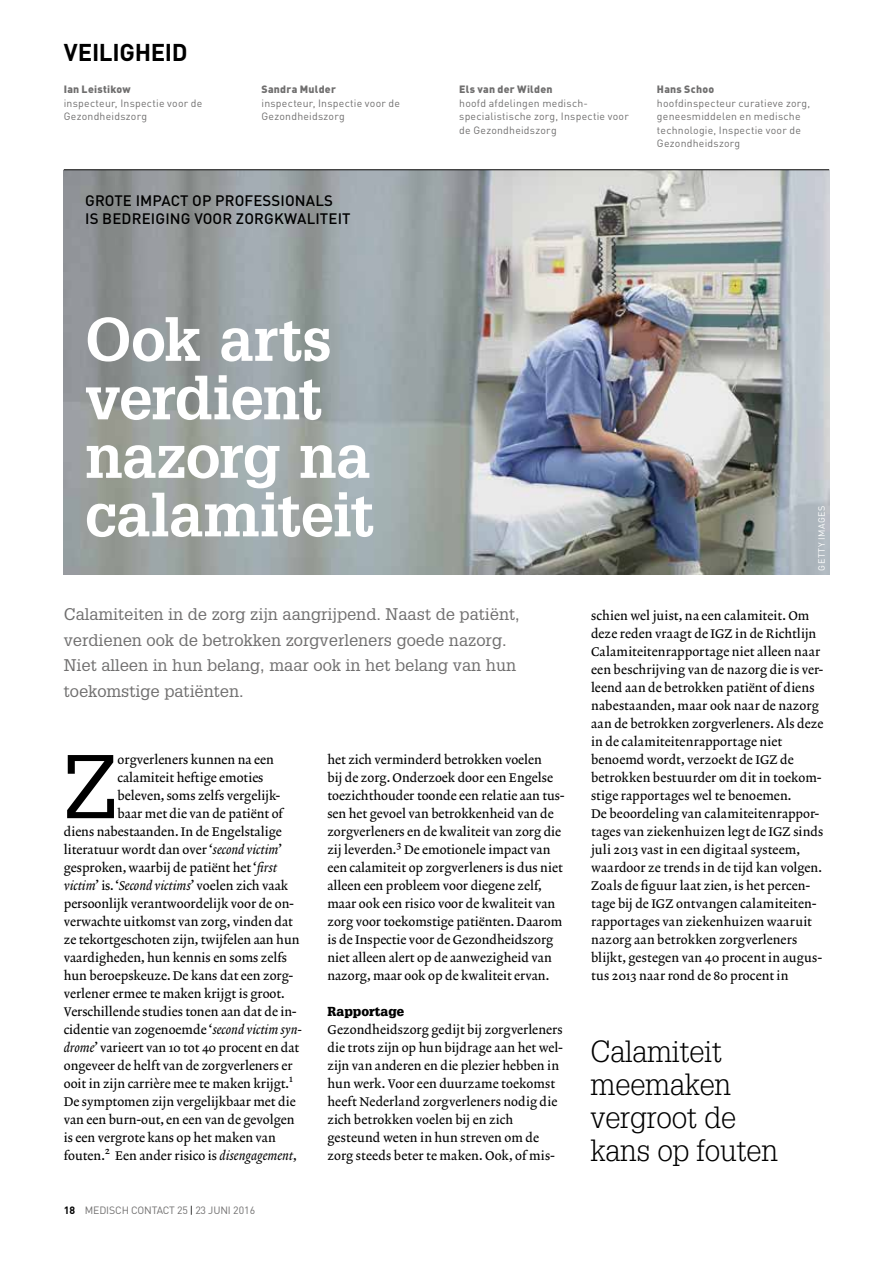
<style>
.page{position:relative;width:893px;height:1263px;background:#fff}
.page>*{position:absolute;margin:0;border:0;box-sizing:border-box;transform-origin:0 0}
.t1{font:88.2px "Glypha LT Std";color:#000}
.t2{font:700 60px/58.5px "Glypha LT Std";letter-spacing:-.015em;color:#fff}
.t3{font:300 30px/33px "Glypha LT Std";letter-spacing:-.005em;color:#000}
.t4{font:700 24px "DINOT";letter-spacing:-.015em;color:#000}
.t5{font:16.5px/25.5px "Glypha LT Std";color:#706f6f}
.t6{font:500 15px/18px "DINOT";letter-spacing:.01em;color:#000}
.t7{font:12.75px/18px "Lexicon No 2 Roman A";color:#000}
.t8{font:900 12.75px "Glypha LT Std";color:#000}
.t9{font:10.5px/13.5px "DINOT";letter-spacing:.02em;color:#706f6f}
.t10{font:900 10.5px "DINOT";letter-spacing:.025em;color:#706f6f}
.t11{font:10.5px "DINOT";letter-spacing:-.015em;color:#706f6f}
.t12{font:10.2px "Lexicon No 2 Roman A";color:#000}
.t13{font:9px "DINOT";letter-spacing:.06em;color:#fff}
.s1{font-family:"Lexicon No 2 Italic A"}
.s2{font-weight:700;color:#000}
.s3{color:#000}
</style>
<div class="page">
<img style="left:64px;top:170px;width:765px;height:405px">
<hr style="left:64px;top:169px;width:765px;height:1px;background:#000">
<h3 class="t4" style="left:64px;top:36px;width:125px">VEILIGHEID</h3>
<p class="t10" style="left:64px;top:82px;width:68px">Ian Leistikow</p>
<p class="t9" style="left:64px;top:96px;width:140px">inspecteur, Inspectie voor de<br>Gezondheidszorg</p>
<p class="t10" style="left:261px;top:82px;width:76px">Sandra Mulder</p>
<p class="t9" style="left:261px;top:96px;width:140px">inspecteur, Inspectie voor de<br>Gezondheidszorg</p>
<p class="t6" style="left:85px;top:191px;width:267px">GROTE IMPACT OP PROFESSIONALS<br>IS BEDREIGING VOOR ZORGKWALITEIT</p>
<h2 class="t2" style="left:85px;top:309px;width:291px">Ook arts verdient nazorg na calamiteit</h2>
<p class="t10" style="left:459px;top:82px;width:95px">Els van der Wilden</p>
<p class="t9" style="left:459px;top:96px;width:171px">hoofd afdelingen medisch&shy;specialistische zorg, Inspectie voor de Gezondheidszorg</p>
<p class="t10" style="left:657px;top:82px;width:59px">Hans Schoo</p>
<p class="t9" style="left:657px;top:96px;width:155px">hoofdinspecteur curatieve zorg, geneesmiddelen en medische technologie, Inspectie voor de<br>Gezondheidszorg</p>
<p class="t13" style="left:816px;top:570px;width:66px;rotate:-90deg">GETTY IMAGES</p>
<p class="t5" style="left:64px;top:601px;width:457px">Calamiteiten in de zorg zijn aangrijpend. Naast de patiënt, verdienen ook de betrokken zorgverleners goede nazorg.<br>Niet alleen in hun belang, maar ook in het belang van hun toekomstige patiënten.</p>
<h1 class="t1" style="left:64px;top:733px;width:55px">Z</h1>
<p class="t7" style="left:118px;top:751px;width:158px">orgverleners kunnen na een</p>
<p class="t7" style="left:118px;top:769px;width:147px">calamiteit heftige emoties</p>
<p class="t7" style="left:118px;top:787px;width:164px">beleven, soms zelfs vergelijk-</p>
<p class="t7" style="left:118px;top:805px;width:167px">baar met die van de patiënt of</p>
<p class="t7" style="left:64px;top:823px;width:219px">diens nabestaanden. In de Engelstalige</p>
<p class="t7" style="left:64px;top:841px;width:220px">literatuur wordt dan over ‘<span class="s1">second victim</span>’</p>
<p class="t7" style="left:64px;top:859px;width:215px">gesproken, waarbij de patiënt het ‘<span class="s1">first</span></p>
<p class="t7" style="left:64px;top:877px;width:226px"><span class="s1">victim</span>’ is. ‘<span class="s1">Second victims</span>’ voelen zich vaak</p>
<p class="t7" style="left:64px;top:895px;width:231px">persoonlijk verantwoordelijk voor de on-</p>
<p class="t7" style="left:64px;top:913px;width:231px">verwachte uitkomst van zorg, vinden dat</p>
<p class="t7" style="left:64px;top:931px;width:237px">ze tekortgeschoten zijn, twijfelen aan hun</p>
<p class="t7" style="left:64px;top:949px;width:225px">vaardigheden, hun kennis en soms zelfs</p>
<p class="t7" style="left:64px;top:967px;width:231px">hun beroepskeuze. De kans dat een zorg-</p>
<p class="t7" style="left:64px;top:985px;width:222px">verlener ermee te maken krijgt is groot.</p>
<p class="t7" style="left:64px;top:1003px;width:234px">Verschillende studies tonen aan dat de in-</p>
<p class="t7" style="left:64px;top:1021px;width:239px">cidentie van zogenoemde ‘<span class="s1">second victim syn-</span></p>
<p class="t7" style="left:64px;top:1039px;width:237px"><span class="s1">drome</span>’ varieert van 10 tot 40 procent en dat</p>
<p class="t7" style="left:64px;top:1057px;width:230px">ongeveer de helft van de zorgverleners er</p>
<p class="t7" style="left:64px;top:1075px;width:227px">ooit in zijn carrière mee te maken krijgt.</p>
<p class="t12" style="left:289px;top:1072px;width:5px">1</p>
<p class="t7" style="left:64px;top:1093px;width:233px">De symptomen zijn vergelijkbaar met die van een burn-out, en een van de gevolgen is een vergrote kans op het maken van fouten.</p>
<p class="t12" style="left:105px;top:1144px;width:7px">2</p>
<p class="t7" style="left:115px;top:1147px;width:183px">Een ander risico is <span class="s1">disengagement</span>,</p>
<p class="t11" style="left:64px;top:1204px;width:193px"><span class="s2">18</span> MEDISCH CONTACT 25 <span class="s3">|</span> 23 JUNI 2016</p>
<p class="t7" style="left:327px;top:751px;width:238px">het zich verminderd betrokken voelen<br>bij de zorg. Onderzoek door een Engelse toezichthouder toonde een relatie aan tus&shy;sen het gevoel van betrokkenheid van de zorgverleners en de kwaliteit van zorg die zij leverden.</p>
<p class="t12" style="left:397px;top:838px;width:6px">3</p>
<p class="t7" style="left:327px;top:841px;width:237px;text-indent:77px">De emotionele impact van een calamiteit op zorgverleners is dus niet alleen een probleem voor diegene zelf, maar ook een risico voor de kwaliteit van zorg voor toekomstige patiënten. Daarom is de Inspectie voor de Gezondheidszorg niet alleen alert op de aanwezigheid van nazorg, maar ook op de kwaliteit ervan.</p>
<p class="t8" style="left:327px;top:1004px;width:78px">Rapportage</p>
<p class="t7" style="left:327px;top:1021px;width:237px">Gezondheidszorg gedijt bij zorgverleners die trots zijn op hun bijdrage aan het wel&shy;zijn van anderen en die plezier hebben in hun werk. Voor een duurzame toekomst heeft Nederland zorgverleners nodig die zich betrokken voelen bij en zich gesteund weten in hun streven om de zorg steeds beter te maken. Ook, of mis-</p>
<p class="t7" style="left:591px;top:607px;width:234px">schien wel juist, na een calamiteit. Om deze reden vraagt de IGZ in de Richtlijn Calamiteitenrapportage niet alleen naar een beschrijving van de nazorg die is ver&shy;leend aan de betrokken patiënt of diens nabestaanden, maar ook naar de nazorg aan de betrokken zorgverleners. Als deze in de calamiteitenrapportage niet benoemd wordt, verzoekt de IGZ de betrokken bestuurder om dit in toekom&shy;stige rapportages wel te benoemen.<br>De beoordeling van calamiteitenrappor&shy;tages van ziekenhuizen legt de IGZ sinds juli 2013 vast in een digitaal systeem, waardoor ze trends in de tijd kan volgen.<br>Zoals de figuur laat zien, is het percen&shy;tage bij de IGZ ontvangen calamiteiten&shy;rapportages van ziekenhuizen waaruit nazorg aan betrokken zorgverleners blijkt, gestegen van 40 procent in augus&shy;tus 2013 naar rond de 80 procent in</p>
<h3 class="t3" style="left:591px;top:1035px;width:189px">Calamiteit meemaken vergroot de kans op fouten</h3>
</div>
